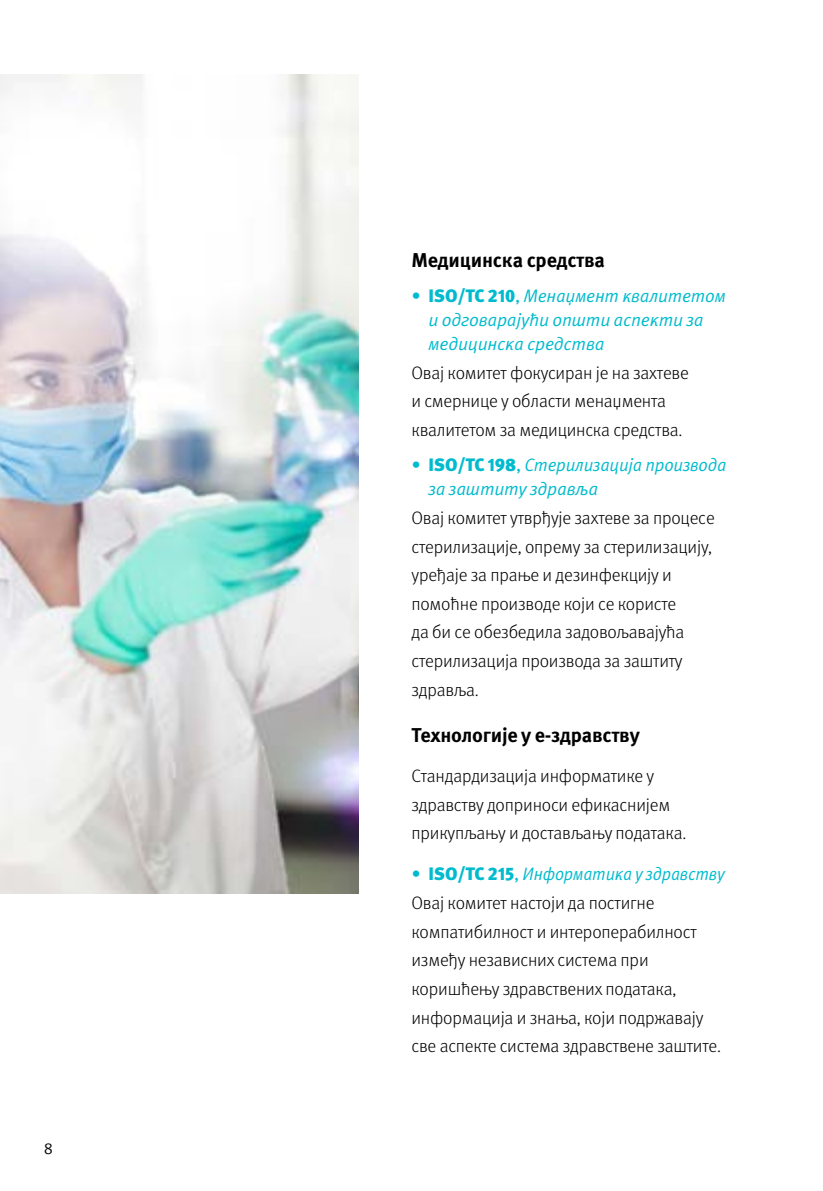
<style>
.page{position:relative;width:823px;height:1191px;background:#fff}
.page>*{position:absolute;margin:0;border:0;box-sizing:border-box;transform-origin:0 0}
.t1{font:700 20px "Meta Pro";letter-spacing:-.01em;color:#000}
.t2{font:300 18px/28.6px "Meta Pro";letter-spacing:-.01em;color:#000}
.t3{font:18px/24px "Meta Pro Norm Ita";letter-spacing:-.01em;color:#00bbce}
.t4{font:18px/24px "Meta Pro Norm Ita";letter-spacing:-.01em;color:#00bbce;scale:.96 1}
.t5{font:18px "Meta Pro Norm Ita";letter-spacing:-.01em;color:#00bbce;scale:.94 1}
.t6{font:16px "Meta Pro Norm";color:#000}
.s1{font-family:"Meta Pro Norm"}
.s2{font-family:"Meta Pro";font-weight:900}
</style>
<div class="page">
<img style="left:0;top:74px;width:359px;height:819px">
<p class="t6" style="left:44px;top:1136px;width:11px">8</p>
<p class="t1" style="left:411px;top:244px;width:195px">Медицинска средства</p>
<p class="t3" style="left:428px;top:283px;width:298px;text-indent:-17px"><span class="s1">•</span> <span class="s2">ISO/TC 210</span><span class="s1">,</span> Менаџмент квалитетом и одговарајући општи аспекти за медицинска средства</p>
<p class="t2" style="left:411px;top:357px;width:278px">Овај комитет фокусиран је на захтеве и смернице у области менаџмента квалитетом за медицинска средства.</p>
<p class="t4" style="left:428px;top:452px;width:312px;text-indent:-17px"><span class="s1">•</span> <span class="s2">ISO/TC 198</span><span class="s1">,</span> Стерилизација производа за заштиту здравља</p>
<p class="t2" style="left:411px;top:502px;width:304px">Овај комитет утврђује захтеве за процесе стерилизације, опрему за стерилизацију, уређаје за прање и дезинфекцију и помоћне производе који се користе<br>да би се обезбедила задовољавајућа стерилизација производа за заштиту здравља.</p>
<p class="t1" style="left:411px;top:719px;width:230px">Технологије у е-здравству</p>
<p class="t2" style="left:411px;top:760px;width:276px">Стандардизација информатике у здравству доприноси ефикаснијем прикупљању и достављању података.</p>
<p class="t5" style="left:411px;top:860px;width:334px"><span class="s1">•</span> <span class="s2">ISO/TC 215</span><span class="s1">,</span> Информатика у здравству</p>
<p class="t2" style="left:411px;top:887px;width:311px">Овај комитет настоји да постигне компатибилност и интероперабилност између независних система при коришћењу здравствених података, информација и знања, који подржавају све аспекте система здравствене заштите.</p>
</div>
